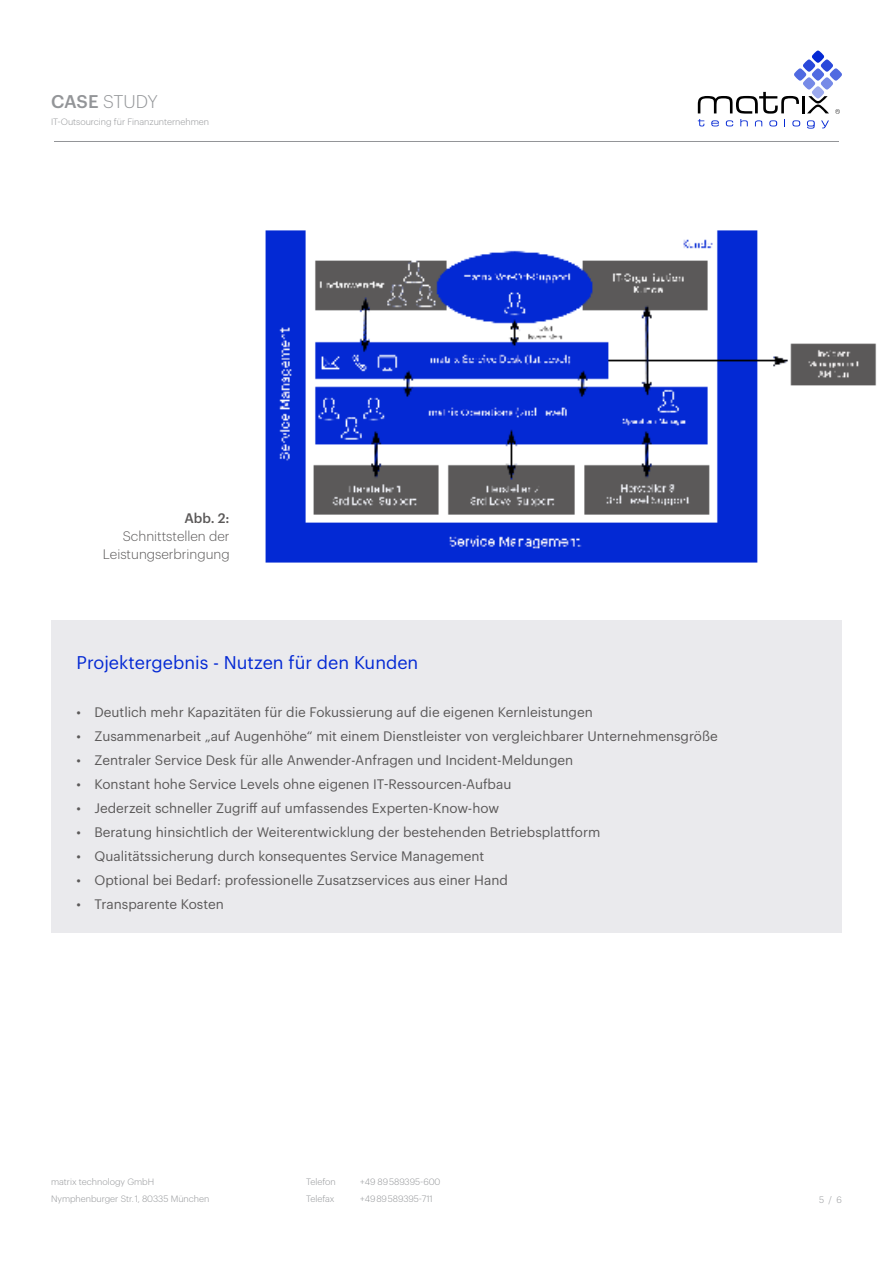
<style>
.page{position:relative;width:893px;height:1263px;background:#fff}
.page>*{position:absolute;margin:0;border:0;box-sizing:border-box;transform-origin:0 0}
.Überschrift_2_für_er{font:18px "Graphik";color:#0429d4}
.t1{font:300 18px "Graphik";letter-spacing:-.015em;color:#939598}
.t2{font:13.5px "Graphik";color:#5b5959}
.Abb{font:300 13.5px "Graphik";color:#5b5959}
.Abb-2{font:500 13.5px "Graphik";color:#5b5959}
.t3{font:300 9px/16.5px "Graphik";color:#939598}
.s1{font-weight:500}
</style>
<div class="page">
<hr style="left:54px;top:141px;width:785px;height:1px;background:#939598">
<svg style="left:698px;top:51px;width:144px;height:78px"></svg>
<div style="left:51px;top:621px;width:791px;height:312px;background:#eaeaed"></div>
<img style="left:265px;top:230px;width:612px;height:333px">
<p class="t1" style="left:51px;top:89px;width:108px"><span class="s1">CASE</span> STUDY</p>
<p class="t3" style="left:51px;top:113px;width:160px">IT-Outsourcing für Finanzunternehmen</p>
<p class="Abb-2" style="left:184px;top:508px;width:47px">Abb. 2:</p>
<p class="Abb" style="left:123px;top:527px;width:108px">Schnittstellen der</p>
<p class="Abb" style="left:103px;top:545px;width:128px">Leistungserbringung</p>
<p class="Überschrift_2_für_er" style="left:77px;top:649px;width:343px">Projektergebnis - Nutzen für den Kunden</p>
<p class="t2" style="left:77px;top:702px;width:518px">• Deutlich mehr Kapazitäten für die Fokussierung auf die eigenen Kernleistungen</p>
<p class="t2" style="left:77px;top:726px;width:643px">• Zusammenarbeit „auf Augenhöhe“ mit einem Dienstleister von vergleichbarer Unternehmensgröße</p>
<p class="t2" style="left:77px;top:750px;width:498px">• Zentraler Service Desk für alle Anwender-Anfragen und Incident-Meldungen</p>
<p class="t2" style="left:77px;top:774px;width:436px">• Konstant hohe Service Levels ohne eigenen IT-Ressourcen-Aufbau</p>
<p class="t2" style="left:77px;top:798px;width:424px">• Jederzeit schneller Zugriff auf umfassendes Experten-Know-how</p>
<p class="t2" style="left:77px;top:822px;width:525px">• Beratung hinsichtlich der Weiterentwicklung der bestehenden Betriebsplattform</p>
<p class="t2" style="left:77px;top:846px;width:409px">• Qualitätssicherung durch konsequentes Service Management</p>
<p class="t2" style="left:77px;top:870px;width:433px">• Optional bei Bedarf: professionelle Zusatzservices aus einer Hand</p>
<p class="t2" style="left:77px;top:894px;width:149px">• Transparente Kosten</p>
<p class="t3" style="left:51px;top:1173px;width:160px">matrix technology GmbH<br>Nymphenburger Str. 1, 80335 München</p>
<p class="t3" style="left:306px;top:1173px;width:31px">Telefon</p>
<p class="t3" style="left:360px;top:1173px;width:82px">+49 89 589395-600</p>
<p class="t3" style="left:306px;top:1189px;width:30px">Telefax</p>
<p class="t3" style="left:360px;top:1189px;width:74px">+49 89 589395-711</p>
<p class="t3" style="left:819px;top:1191px;width:24px">5/6</p>
</div>
